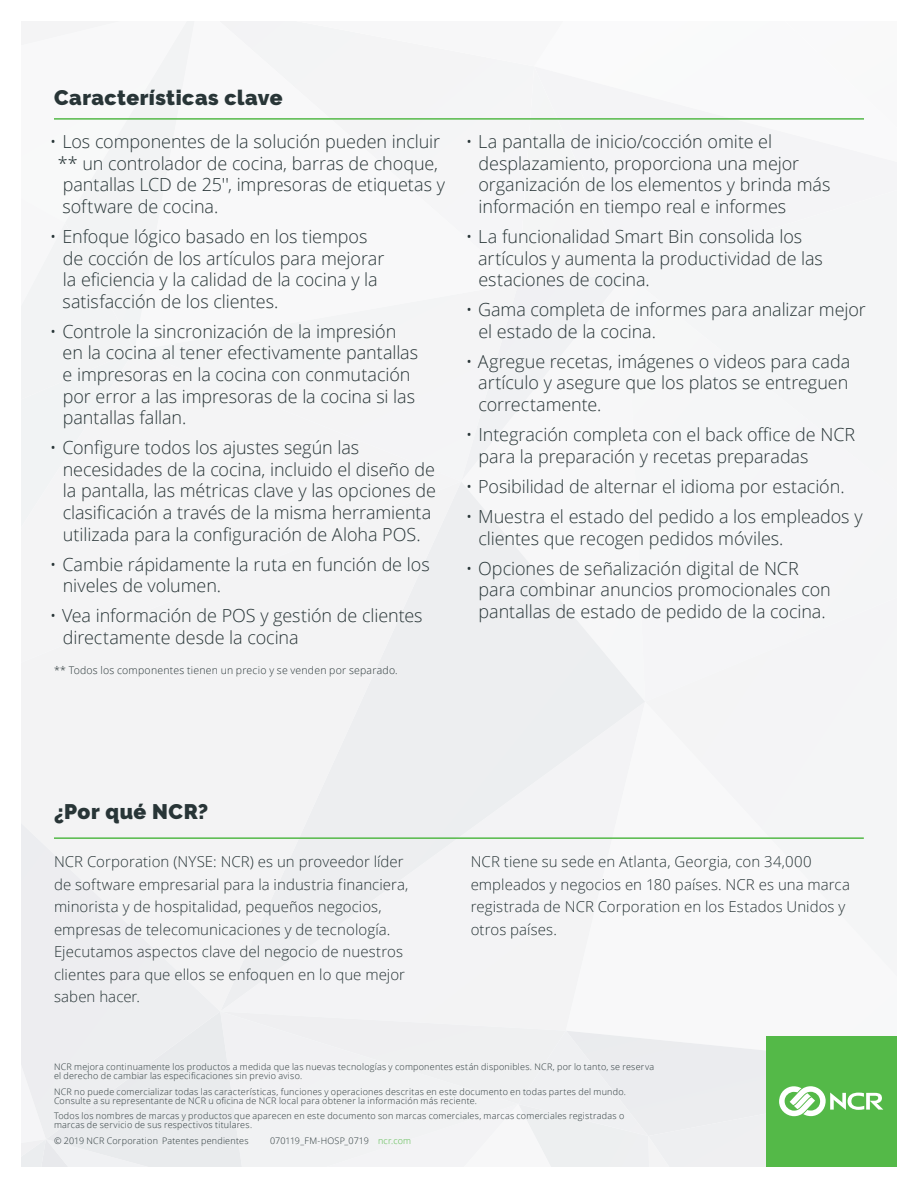
<style>
.page{position:relative;width:918px;height:1188px;background:#fff}
.page>*{position:absolute;margin:0;border:0;box-sizing:border-box;transform-origin:0 0}
.t1{font:900 21px "Raleway";letter-spacing:.025em;color:#283537}
.t2{font:300 18px/21.6px "Open Sans";letter-spacing:-.005em;color:#283537}
.t3{font:300 15px/22.5px "Open Sans";letter-spacing:.005em;color:#283537}
.t4{font:300 10.5px "Open Sans";letter-spacing:.02em;color:#283537}
.t5{font:300 9px/9px "Open Sans";letter-spacing:.025em;color:#283537}
.s1{color:#54b948}
</style>
<div class="page">
<div style="left:22px;top:22px;width:874px;height:1144px;background:#f4f4f5"></div>
<hr style="left:54px;top:837px;width:810px;height:2px;background:#54b948">
<hr style="left:54px;top:118px;width:810px;height:2px;background:#54b948">
<p class="t1" style="left:54px;top:85px;width:230px">Características clave</p>
<p class="t2" style="left:58px;top:130px;width:389px;text-indent:-8px">• Los componentes de la solución pueden incluir ** un controlador de cocina, barras de choque, pantallas LCD de 25'', impresoras de etiquetas y software de cocina.</p>
<p class="t2" style="left:63px;top:225px;width:323px;text-indent:-13px">• Enfoque lógico basado en los tiempos de cocción de los artículos para mejorar la eficiencia y la calidad de la cocina y la satisfacción de los clientes.</p>
<p class="t2" style="left:63px;top:320px;width:357px;text-indent:-13px">• Controle la sincronización de la impresión en la cocina al tener efectivamente pantallas e impresoras en la cocina con conmutación por error a las impresoras de la cocina si las pantallas fallan.</p>
<p class="t2" style="left:63px;top:436px;width:375px;text-indent:-13px">• Configure todos los ajustes según las necesidades de la cocina, incluido el diseño de la pantalla, las métricas clave y las opciones de clasificación a través de la misma herramienta utilizada para la configuración de Aloha POS.</p>
<p class="t2" style="left:63px;top:553px;width:368px;text-indent:-13px">• Cambie rápidamente la ruta en función de los niveles de volumen.</p>
<p class="t2" style="left:63px;top:605px;width:361px;text-indent:-13px">• Vea información de POS y gestión de clientes directamente desde la cocina</p>
<p class="t4" style="left:54px;top:663px;width:345px">** Todos los componentes tienen un precio y se venden por separado.</p>
<p class="t2" style="left:478px;top:130px;width:353px;text-indent:-13px">• La pantalla de inicio/cocción omite el desplazamiento, proporciona una mejor organización de los elementos y brinda más información en tiempo real e informes</p>
<p class="t2" style="left:478px;top:225px;width:346px;text-indent:-12px">• La funcionalidad Smart Bin consolida los artículos y aumenta la productividad de las estaciones de cocina.</p>
<p class="t2" style="left:478px;top:298px;width:389px;text-indent:-13px">• Gama completa de informes para analizar mejor el estado de la cocina.</p>
<p class="t2" style="left:478px;top:350px;width:373px;text-align:justify;text-indent:-12px">• Agregue recetas, imágenes o videos para cada artículo y asegure que los platos se entreguen correctamente.</p>
<p class="t2" style="left:479px;top:423px;width:378px;text-indent:-13px">• Integración completa con el back office de NCR para la preparación y recetas preparadas</p>
<p class="t2" style="left:466px;top:475px;width:380px">• Posibilidad de alternar el idioma por estación.</p>
<p class="t2" style="left:478px;top:505px;width:386px;text-indent:-13px">• Muestra el estado del pedido a los empleados y clientes que recogen pedidos móviles.</p>
<p class="t2" style="left:479px;top:557px;width:354px;text-indent:-13px">• Opciones de señalización digital de NCR para combinar anuncios promocionales con pantallas de estado de pedido de la cocina.</p>
<p class="t1" style="left:54px;top:800px;width:156px">¿Por qué NCR?</p>
<p class="t3" style="left:54px;top:850px;width:356px">NCR Corporation (NYSE: NCR) es un proveedor líder de software empresarial para la industria financiera, minorista y de hospitalidad, pequeños negocios, empresas de telecomunicaciones y de tecnología.<br>Ejecutamos aspectos clave del negocio de nuestros clientes para que ellos se enfoquen en lo que mejor saben hacer.</p>
<p class="t3" style="left:471px;top:850px;width:381px">NCR tiene su sede en Atlanta, Georgia, con 34,000 empleados y negocios en 180 países. NCR es una marca registrada de NCR Corporation en los Estados Unidos y otros países.</p>
<p class="t5" style="left:54px;top:1062px;width:602px">NCR mejora continuamente los productos a medida que las nuevas tecnologías y componentes están disponibles. NCR, por lo tanto, se reserva el derecho de cambiar las especificaciones sin previo aviso.</p>
<p class="t5" style="left:54px;top:1087px;width:573px">NCR no puede comercializar todas las características, funciones y operaciones descritas en este documento en todas partes del mundo.<br>Consulte a su representante de NCR u oficina de NCR local para obtener la información más reciente.</p>
<p class="t5" style="left:54px;top:1111px;width:572px">Todos los nombres de marcas y productos que aparecen en este documento son marcas comerciales, marcas comerciales registradas o marcas de servicio de sus respectivos titulares.</p>
<p class="t5" style="left:54px;top:1136px;width:196px">© 2019 NCR Corporation Patentes pendientes</p>
<p class="t5" style="left:270px;top:1136px;width:143px">070119_FM-HOSP_0719 <span class="s1">ncr.com</span></p>
</div>
